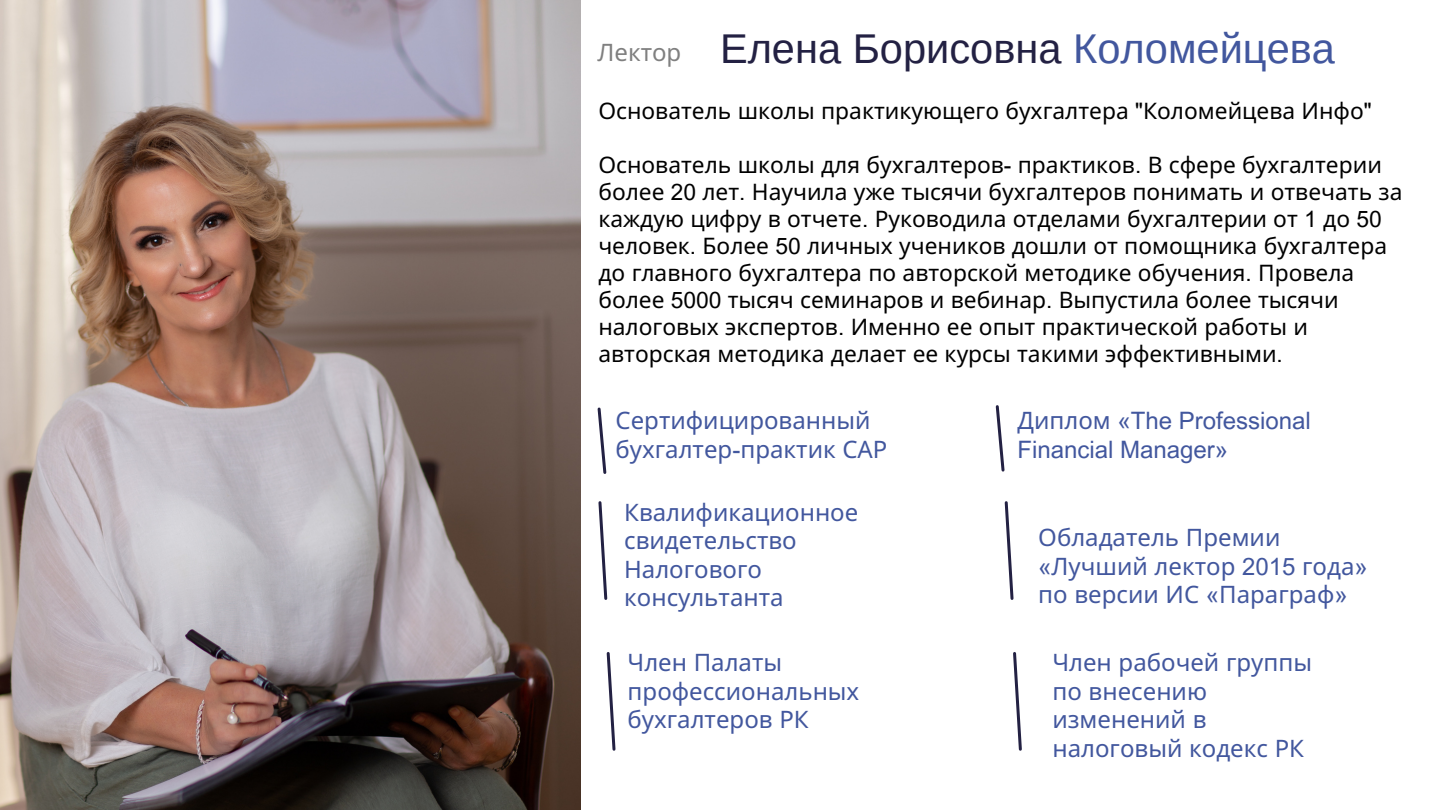
<style>
.page{position:relative;width:1440px;height:810px;background:#fff}
.page>*{position:absolute;margin:0;border:0;box-sizing:border-box;transform-origin:0 0}
.t1{font:41.6px "Arimo";color:#232143}
.t2{font:24px/28.5px "Noto Sans";color:#42579e}
.t3{font:24px/28.5px "Arial MT Pro";color:#42579e}
.t4{font:24px "Noto Sans";color:#808080}
.t5{font:22.7px/27px "Noto Sans";color:#000}
.s1{color:#42579e}
.s2{font-family:"Arial MT Pro"}
.s3{font-family:"Noto Sans"}
</style>
<div class="page">
<svg style="left:597px;top:407px;width:10px;height:67px"></svg>
<svg style="left:995px;top:405px;width:10px;height:67px"></svg>
<svg style="left:598px;top:501px;width:10px;height:99px"></svg>
<svg style="left:1004px;top:501px;width:10px;height:99px"></svg>
<svg style="left:606px;top:652px;width:10px;height:99px"></svg>
<svg style="left:1013px;top:652px;width:9px;height:99px"></svg>
<img style="left:0;top:0;width:581px;height:810px">
<p class="t1" style="left:720px;top:25px;width:617px">Елена Борисовна <span class="s1">Коломейцева</span></p>
<p class="t5" style="left:598px;top:96px;width:775px">Основатель школы практикующего бухгалтера <span class="s2">"</span>Коломейцева Инфо<span class="s2">"</span></p>
<p class="t5" style="left:598px;top:150px;width:806px">Основатель школы для бухгалтеров<span class="s2">-</span> практиков<span class="s2">.</span> В сфере бухгалтерии более <span class="s2">20</span> лет<span class="s2">.</span> Научила уже тысячи бухгалтеров понимать и отвечать за каждую цифру в отчете<span class="s2">.</span> Руководила отделами бухгалтерии от <span class="s2">1</span> до <span class="s2">50 </span>человек<span class="s2">.</span> Более <span class="s2">50</span> личных учеников дошли от помощника бухгалтера до главного бухгалтера по авторской методике обучения<span class="s2">.</span> Провела более <span class="s2">5000</span> тысяч семинаров и вебинар<span class="s2">.</span> Выпустила более тысячи налоговых экспертов<span class="s2">.</span> Именно ее опыт практической работы и авторская методика делает ее курсы такими эффективными<span class="s2">.</span></p>
<p class="t4" style="left:597px;top:36px;width:85px">Лектор</p>
<p class="t2" style="left:616px;top:406px;width:273px">Сертифицированный бухгалтер<span class="s2">-</span>практик САР</p>
<p class="t3" style="left:1017px;top:410px;width:295px"><span class="s3">Диплом</span> «The Professional<br>Financial Manager»</p>
<p class="t2" style="left:624px;top:497px;width:236px">Квалификационное свидетельство<br>Налогового консультанта</p>
<p class="t2" style="left:1038px;top:523px;width:331px">Обладатель Премии <span class="s2">«</span>Лучший лектор <span class="s2">2015</span> года<span class="s2">» </span>по версии ИС <span class="s2">«</span>Параграф<span class="s2">»</span></p>
<p class="t2" style="left:628px;top:648px;width:233px">Член Палаты профессиональных бухгалтеров РК</p>
<p class="t2" style="left:1052px;top:648px;width:261px">Член рабочей группы по внесению изменений в налоговый кодекс РК</p>
</div>
